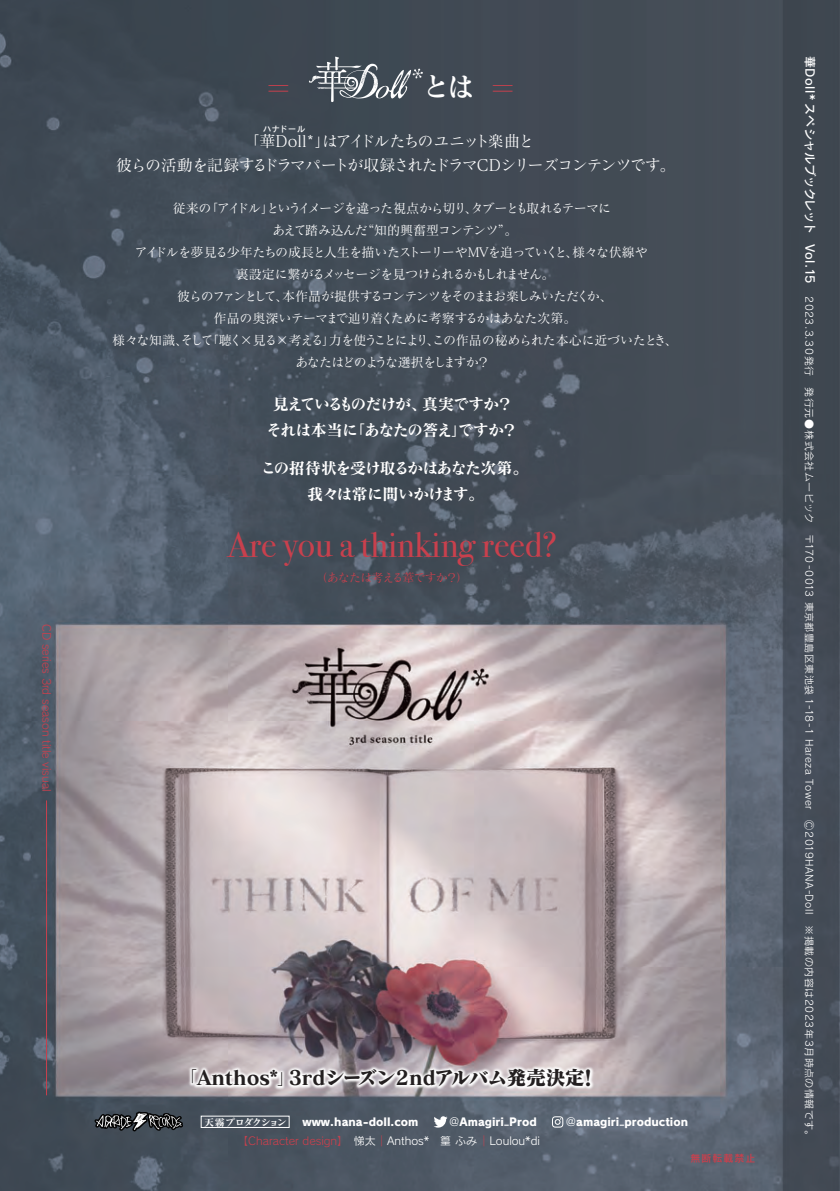
<style>
.page{position:relative;width:840px;height:1191px;background:#fff}
.page>*{position:absolute;margin:0;border:0;box-sizing:border-box;transform-origin:0 0}
.t1{font:36px "Bodoni Svty Two ITCTT";color:#c9404d}
.t2{font:28px "Matisse Pro DB";color:#fff}
.t3{font:20px "Matisse V Pro EB";letter-spacing:-.02em;color:#231f20}
.t4{font:16px/26px "Matisse V Pro B";letter-spacing:-.08em;color:#fff;text-align:center}
.t5{font:16px/24px "Matisse V Pro M";letter-spacing:-.09em;color:#fff}
.t6{font:13px/22px "Matisse V Pro M";letter-spacing:-.08em;color:#fff;text-align:center}
.t7{font:12px "Matisse V Pro M";letter-spacing:-.085em;color:#c9404d}
.t8{font:11px "Rodin Pro EB";color:#fff}
.t9{font:11px "Rodin Pro M";color:#fff}
.t10{font:11px "Rodin Pro M";color:#c9404d}
.t11{font:10px "Rodin Pro M";letter-spacing:.045em;color:#fff}
.t12{font:10px "Matisse V Pro B";letter-spacing:-.125em;color:#fff}
.t13{font:10px "Rodin Pro DB";letter-spacing:.1em;color:#c9404d}
.t14{font:8px "Rodin Pro DB";letter-spacing:.095em;color:#fff}
.s1{font-family:"Matisse V Pro L"}
.s2{font-size:22px}
.s3{font-family:"Rodin Pro M"}
.s4{color:#c9404d}
.s5{font-family:"Rodin Pro DB";font-size:12px}
</style>
<div class="page">
<img style="left:0;top:0;width:839px;height:1191px">
<svg style="left:94px;top:1110px;width:19px;height:21px"></svg>
<svg style="left:308px;top:57px;width:114px;height:45px"></svg>
<hr style="left:46px;top:800px;width:1px;height:295px;background:#c9404d">
<img style="left:113px;top:992px;width:554px;height:173px">
<p class="t10" style="left:54px;top:624px;width:169px;rotate:90deg">CD series 3rd season title visual</p>
<h2 class="t2" style="left:422px;top:69px;width:54px">とは</h2>
<p class="t14" style="left:263px;top:123px;width:43px">ハナドール</p>
<p class="t5" style="left:116px;top:129px;width:560px;text-indent:127px">「華Doll*」はアイドルたちのユニット楽曲と<br>彼らの活動を記録するドラマパートが収録されたドラマCDシリーズコンテンツです。</p>
<p class="t6" style="left:112px;top:197px;width:567px">従来の「アイドル」というイメージを違った視点から切り、タブーとも取れるテーマに<br>あえて踏み込んだ“知的興奮型コンテンツ”。<br>アイドルを夢見る少年たちの成長と人生を描いたストーリーやMVを追っていくと、様々な伏線や<br>裏設定に繋がるメッセージを見つけられるかもしれません。<br>彼らのファンとして、本作品が提供するコンテンツをそのままお楽しみいただくか、<br>作品の奥深いテーマまで辿り着くために考察するかはあなた次第。<br>様々な知識、そして「聴く×見る×考える」力を使うことにより、この作品の秘められた本心に近づいたとき、あなたはどのような選択をしますか？</p>
<p class="t4" style="left:266px;top:391px;width:253px">見えているものだけが、真実ですか？それは本当に「あなたの答え」ですか？</p>
<p class="t4" style="left:260px;top:455px;width:269px">この招待状を受け取るかはあなた次第。我々は常に問いかけます。</p>
<h1 class="t1" style="left:227px;top:516px;width:331px">Are you a thinking reed?</h1>
<p class="t7" style="left:315px;top:569px;width:155px">（あなたは考える葦ですか？）</p>
<h3 class="t3" style="left:177px;top:1064px;width:423px"><span class="s1">「</span>Anthos*<span class="s1">」</span>3rdシーズン2ndアルバム発売決定<span class="s2">！</span></h3>
<p class="t12" style="left:204px;top:1115px;width:84px">天霧プロダクション</p>
<p class="t8" style="left:302px;top:1114px;width:117px">www.hana-doll.com</p>
<p class="t8" style="left:449px;top:1114px;width:89px"><span class="s3">@</span>Amagiri_Prod</p>
<p class="t8" style="left:565px;top:1114px;width:123px"><span class="s3">@</span>amagiri_production</p>
<p class="t9" style="left:237px;top:1134px;width:304px"><span class="s4">【Character design】</span>　悌太<span class="s4">｜</span>Anthos*　篁 ふみ<span class="s4">｜</span>Loulou*di</p>
<p class="t13" style="left:690px;top:1151px;width:66px">無断転載禁止</p>
<p class="t11" style="left:815px;top:56px;width:1084px;rotate:90deg"><span class="s5">華Doll* スペシャルブックレット Vol.15</span> 2023.3.30発行　発行元●株式会社ムービック　〒170-0013 東京都豊島区東池袋 1-18-1 Hareza Tower　Ⓒ2019HANA-Doll　※掲載の内容は2023年3月時点の情報です。</p>
</div>
